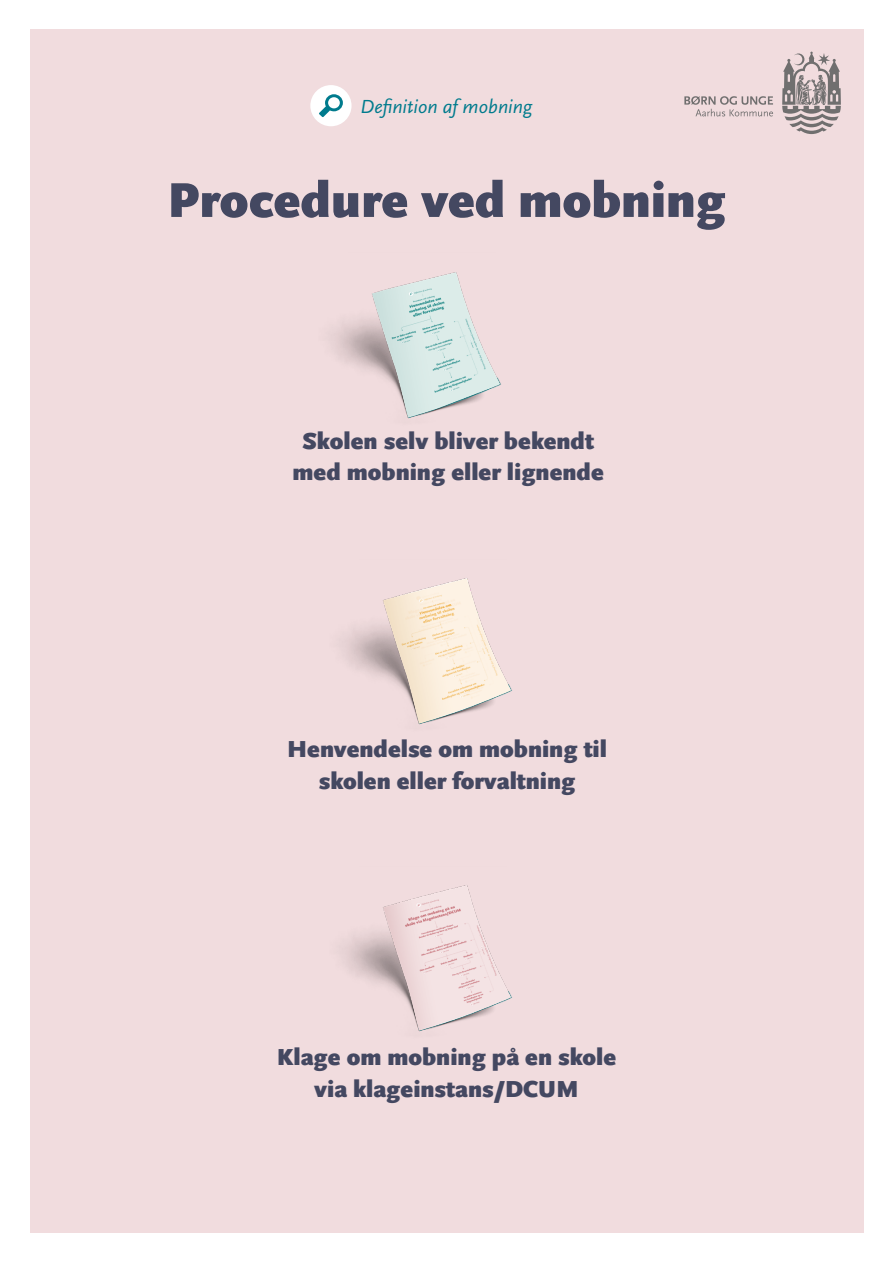
<style>
.page{position:relative;width:893px;height:1263px;background:#fff}
.page>*{position:absolute;margin:0;border:0;box-sizing:border-box;transform-origin:0 0}
.t1{font:900 51px "Scala Sans OT";color:#444861}
.t2{font:900 24.15px/31.5px "Scala Sans OT";color:#444861;text-align:center}
.t3{font:italic 19.8px "Scala Sans OT";color:#007b8d}
</style>
<div class="page">
<div style="left:30px;top:30px;width:833px;height:1203px;background:#f1dcde"></div>
<img style="left:342px;top:885px;width:170px;height:147px">
<img style="left:342px;top:578px;width:170px;height:147px">
<svg style="left:782px;top:52px;width:59px;height:82px"></svg>
<svg style="left:684px;top:96px;width:89px;height:20px"></svg>
<img style="left:331px;top:272px;width:170px;height:147px">
<div style="left:310px;top:85px;width:42px;height:41px;background:#fff;border-radius:50%"></div>
<svg style="left:319px;top:94px;width:24px;height:23px"></svg>
<p class="t3" style="left:360px;top:96px;width:173px">Definition af mobning</p>
<h1 class="t1" style="left:167px;top:171px;width:560px">Procedure ved mobning</h1>
<p class="t2" style="left:293px;top:426px;width:313px">Skolen selv bliver bekendt med mobning eller lignende</p>
<p class="t2" style="left:287px;top:734px;width:321px">Henvendelse om mobning til skolen eller forvaltning</p>
<p class="t2" style="left:277px;top:1042px;width:341px">Klage om mobning på en skole via klageinstans/DCUM</p>
</div>
